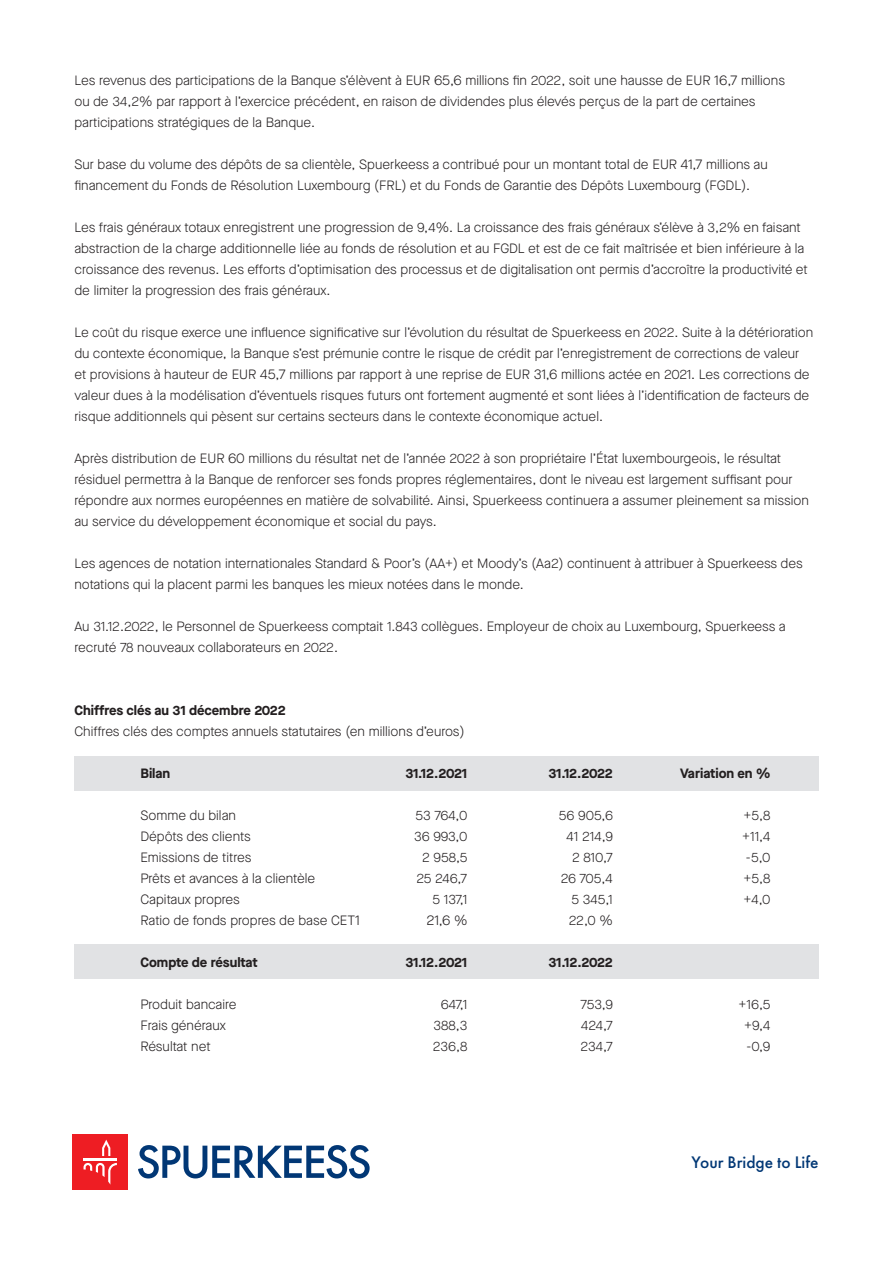
<style>
.page{position:relative;width:893px;height:1263px;background:#fff}
.page>*{position:absolute;margin:0;border:0;box-sizing:border-box;transform-origin:0 0}
.t1{font:500 17.4px "Futura PT";color:#013775}
.t2{font:300 13.5px/21px "Maison Neue";color:#231f20}
.t3{font:700 13.5px "Maison Neue";letter-spacing:-.01em;color:#231f20}
</style>
<div class="page">
<div style="left:74px;top:944px;width:745px;height:34px;background:#e1e2e4"></div>
<div style="left:74px;top:756px;width:745px;height:35px;background:#e1e2e4"></div>
<svg style="left:138px;top:1145px;width:232px;height:33px"></svg>
<div style="left:72px;top:1134px;width:56px;height:56px;background:#ee1d23"></div>
<svg style="left:102px;top:1139px;width:8px;height:17px"></svg>
<hr style="left:84px;top:1158px;width:33px;height:3px;background:#fff">
<svg style="left:84px;top:1163px;width:33px;height:22px"></svg>
<p class="t2" style="left:74px;top:69px;width:712px">Les revenus des participations de la Banque s’élèvent à EUR 65,6 millions fin 2022, soit une hausse de EUR 16,7 millions ou de 34,2% par rapport à l’exercice précédent, en raison de dividendes plus élevés perçus de la part de certaines participations stratégiques de la Banque.</p>
<p class="t2" style="left:74px;top:153px;width:695px">Sur base du volume des dépôts de sa clientèle, Spuerkeess a contribué pour un montant total de EUR 41,7 millions au financement du Fonds de Résolution Luxembourg (FRL) et du Fonds de Garantie des Dépôts Luxembourg (FGDL).</p>
<p class="t2" style="left:74px;top:216px;width:735px">Les frais généraux totaux enregistrent une progression de 9,4%. La croissance des frais généraux s’élève à 3,2% en faisant abstraction de la charge additionnelle liée au fonds de résolution et au FGDL et est de ce fait maîtrisée et bien inférieure à la croissance des revenus. Les efforts d’optimisation des processus et de digitalisation ont permis d’accroître la productivité et de limiter la progression des frais généraux.</p>
<p class="t2" style="left:74px;top:321px;width:740px">Le coût du risque exerce une influence significative sur l’évolution du résultat de Spuerkeess en 2022. Suite à la détérioration du contexte économique, la Banque s’est prémunie contre le risque de crédit par l’enregistrement de corrections de valeur et provisions à hauteur de EUR 45,7 millions par rapport à une reprise de EUR 31,6 millions actée en 2021. Les corrections de valeur dues à la modélisation d’éventuels risques futurs ont fortement augmenté et sont liées à l’identification de facteurs de risque additionnels qui pèsent sur certains secteurs dans le contexte économique actuel.</p>
<p class="t2" style="left:74px;top:447px;width:736px">Après distribution de EUR 60 millions du résultat net de l’année 2022 à son propriétaire l’État luxembourgeois, le résultat résiduel permettra à la Banque de renforcer ses fonds propres réglementaires, dont le niveau est largement suffisant pour répondre aux normes européennes en matière de solvabilité. Ainsi, Spuerkeess continuera a assumer pleinement sa mission au service du développement économique et social du pays.</p>
<p class="t2" style="left:74px;top:552px;width:730px">Les agences de notation internationales Standard &amp; Poor’s (AA+) et Moody’s (Aa2) continuent à attribuer à Spuerkeess des notations qui la placent parmi les banques les mieux notées dans le monde.</p>
<p class="t2" style="left:74px;top:615px;width:713px">Au 31.12.2022, le Personnel de Spuerkeess comptait 1.843 collègues. Employeur de choix au Luxembourg, Spuerkeess a recruté 78 nouveaux collaborateurs en 2022.</p>
<p class="t3" style="left:74px;top:700px;width:213px">Chiffres clés au 31 décembre 2022</p>
<p class="t2" style="left:74px;top:720px;width:392px">Chiffres clés des comptes annuels statutaires (en millions d’euros)</p>
<p class="t3" style="left:140px;top:763px;width:31px">Bilan</p>
<p class="t3" style="left:405px;top:763px;width:64px">31.12.2021</p>
<p class="t3" style="left:548px;top:763px;width:66px">31.12.2022</p>
<p class="t3" style="left:680px;top:763px;width:92px">Variation en %</p>
<p class="t2" style="left:140px;top:804px;width:97px">Somme du bilan</p>
<p class="t2" style="left:416px;top:804px;width:53px">53 764,0</p>
<p class="t2" style="left:559px;top:804px;width:56px">56 905,6</p>
<p class="t2" style="left:743px;top:804px;width:28px">+5,8</p>
<p class="t2" style="left:140px;top:825px;width:112px">Dépôts des clients</p>
<p class="t2" style="left:414px;top:825px;width:55px">36 993,0</p>
<p class="t2" style="left:567px;top:825px;width:48px">41 214,9</p>
<p class="t2" style="left:742px;top:825px;width:30px">+11,4</p>
<p class="t2" style="left:140px;top:846px;width:112px">Emissions de titres</p>
<p class="t2" style="left:422px;top:846px;width:47px">2 958,5</p>
<p class="t2" style="left:572px;top:846px;width:42px">2 810,7</p>
<p class="t2" style="left:746px;top:846px;width:26px">-5,0</p>
<p class="t2" style="left:140px;top:867px;width:176px">Prêts et avances à la clientèle</p>
<p class="t2" style="left:416px;top:867px;width:53px">25 246,7</p>
<p class="t2" style="left:561px;top:867px;width:54px">26 705,4</p>
<p class="t2" style="left:743px;top:867px;width:28px">+5,8</p>
<p class="t2" style="left:140px;top:889px;width:101px">Capitaux propres</p>
<p class="t2" style="left:433px;top:889px;width:36px">5 137,1</p>
<p class="t2" style="left:571px;top:889px;width:43px">5 345,1</p>
<p class="t2" style="left:743px;top:889px;width:29px">+4,0</p>
<p class="t2" style="left:140px;top:910px;width:221px">Ratio de fonds propres de base CET1</p>
<p class="t2" style="left:427px;top:910px;width:42px">21,6 %</p>
<p class="t2" style="left:569px;top:910px;width:46px">22,0 %</p>
<p class="t3" style="left:140px;top:952px;width:119px">Compte de résultat</p>
<p class="t3" style="left:405px;top:952px;width:64px">31.12.2021</p>
<p class="t3" style="left:548px;top:952px;width:66px">31.12.2022</p>
<p class="t2" style="left:140px;top:994px;width:98px">Produit bancaire</p>
<p class="t2" style="left:441px;top:994px;width:28px">647,1</p>
<p class="t2" style="left:581px;top:994px;width:34px">753,9</p>
<p class="t2" style="left:738px;top:994px;width:34px">+16,5</p>
<p class="t2" style="left:140px;top:1015px;width:87px">Frais généraux</p>
<p class="t2" style="left:433px;top:1015px;width:36px">388,3</p>
<p class="t2" style="left:581px;top:1015px;width:33px">424,7</p>
<p class="t2" style="left:744px;top:1015px;width:28px">+9,4</p>
<p class="t2" style="left:140px;top:1036px;width:72px">Résultat net</p>
<p class="t2" style="left:433px;top:1036px;width:36px">236,8</p>
<p class="t2" style="left:580px;top:1036px;width:34px">234,7</p>
<p class="t2" style="left:746px;top:1036px;width:26px">-0,9</p>
<p class="t1" style="left:692px;top:1152px;width:128px">Your Bridge to Life</p>
</div>
